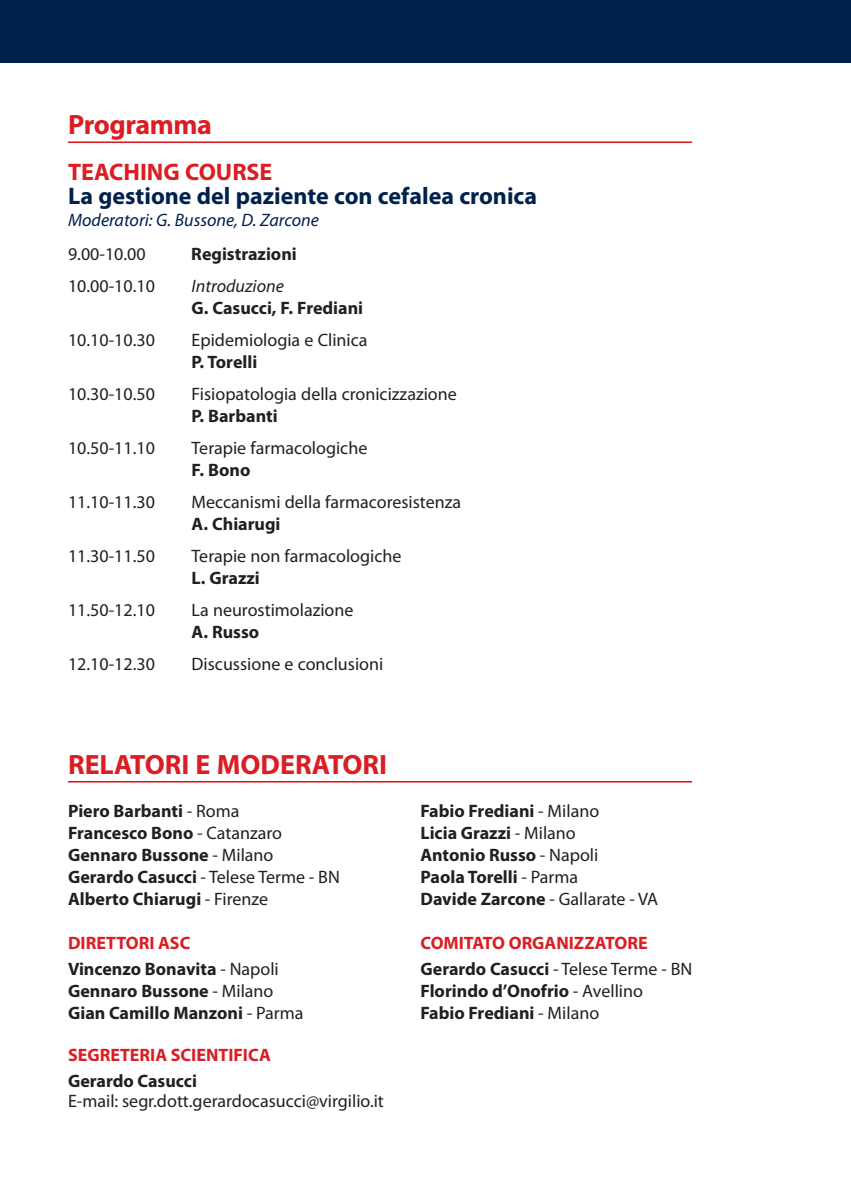
<style>
.page{position:relative;width:851px;height:1191px;background:#fff}
.page>*{position:absolute;margin:0;border:0;box-sizing:border-box;transform-origin:0 0}
.t1{font:700 28px "Myriad Pro";letter-spacing:-.005em;color:#db1d24}
.t2{font:700 24px "Myriad Pro";color:#00214d}
.t3{font:700 24px "Myriad Pro";color:#db1d24}
.t4{font:700 18px/22px "Myriad Pro";color:#231f20}
.t5{font:18px "Myriad Pro";color:#231f20}
.t6{font:700 18px/26px "Myriad Pro";color:#db1d24}
.t7{font:italic 18px "Myriad Pro";color:#00214d}
.t8{font:italic 18px "Myriad Pro";color:#231f20}
.s1{font-weight:400}
.s2{color:#db1d24}
.s3{color:#231f20}
.s4{font-weight:400;color:#231f20}
</style>
<div class="page">
<div style="left:0;top:0;width:850px;height:62px;background:#00214d"></div>
<hr style="left:68px;top:141px;width:624px;height:2px;background:#db1d24">
<hr style="left:68px;top:781px;width:624px;height:1px;background:#db1d24">
<h1 class="t1" style="left:68px;top:114px;width:145px">Programma</h1>
<h2 class="t3" style="left:68px;top:163px;width:206px">TEACHING COURSE</h2>
<h2 class="t2" style="left:68px;top:187px;width:470px">La gestione del paziente con cefalea cronica</h2>
<p class="t7" style="left:68px;top:213px;width:252px">Moderatori: G. Bussone, D. Zarcone</p>
<p class="t5" style="left:68px;top:247px;width:79px">9.00-10.00</p>
<p class="t4" style="left:191px;top:244px;width:107px">Registrazioni</p>
<p class="t5" style="left:68px;top:279px;width:88px">10.00-10.10</p>
<p class="t8" style="left:192px;top:279px;width:94px">Introduzione</p>
<p class="t4" style="left:192px;top:298px;width:173px">G. Casucci, F. Frediani</p>
<p class="t5" style="left:68px;top:333px;width:88px">10.10-10.30</p>
<p class="t5" style="left:192px;top:333px;width:177px">Epidemiologia e Clinica</p>
<p class="t4" style="left:192px;top:352px;width:67px">P. Torelli</p>
<p class="t5" style="left:68px;top:387px;width:88px">10.30-10.50</p>
<p class="t5" style="left:192px;top:387px;width:267px">Fisiopatologia della cronicizzazione</p>
<p class="t4" style="left:192px;top:406px;width:88px">P. Barbanti</p>
<p class="t5" style="left:68px;top:441px;width:88px">10.50-11.10</p>
<p class="t5" style="left:192px;top:441px;width:177px">Terapie farmacologiche</p>
<p class="t4" style="left:192px;top:460px;width:60px">F. Bono</p>
<p class="t5" style="left:68px;top:495px;width:88px">11.10-11.30</p>
<p class="t5" style="left:192px;top:495px;width:271px">Meccanismi della farmacoresistenza</p>
<p class="t4" style="left:192px;top:514px;width:90px">A. Chiarugi</p>
<p class="t5" style="left:68px;top:549px;width:88px">11.30-11.50</p>
<p class="t5" style="left:192px;top:549px;width:211px">Terapie non farmacologiche</p>
<p class="t4" style="left:192px;top:568px;width:70px">L. Grazzi</p>
<p class="t5" style="left:68px;top:603px;width:88px">11.50-12.10</p>
<p class="t5" style="left:192px;top:603px;width:163px">La neurostimolazione</p>
<p class="t4" style="left:192px;top:622px;width:69px">A. Russo</p>
<p class="t5" style="left:68px;top:657px;width:88px">12.10-12.30</p>
<p class="t5" style="left:192px;top:657px;width:193px">Discussione e conclusioni</p>
<h1 class="t1" style="left:68px;top:754px;width:320px">RELATORI E MODERATORI</h1>
<p class="t4" style="left:68px;top:801px;width:273px">Piero Barbanti <span class="s1">- Roma<br></span>Francesco Bono <span class="s1">- Catanzaro<br></span>Gennaro Bussone <span class="s1">- Milano<br></span>Gerardo Casucci <span class="s1">- Telese Terme - BN<br></span>Alberto Chiarugi <span class="s1">- Firenze</span></p>
<p class="t4" style="left:420px;top:801px;width:239px">Fabio Frediani <span class="s1">- Milano<br></span>Licia Grazzi <span class="s1">- Milano<br></span>Antonio Russo <span class="s1">- Napoli<br></span>Paola Torelli <span class="s1">- Parma<br></span>Davide Zarcone <span class="s1">- Gallarate - VA</span></p>
<p class="t4" style="left:68px;top:931px;width:212px;line-height:26px"><span class="s2">DIRETTORI ASC<br></span>Vincenzo Bonavita <span class="s1">- Napoli</span></p>
<p class="t4" style="left:68px;top:981px;width:237px">Gennaro Bussone <span class="s1">- Milano<br></span>Gian Camillo Manzoni <span class="s1">- Parma</span></p>
<p class="t6" style="left:68px;top:1043px;width:204px">SEGRETERIA SCIENTIFICA</p>
<p class="t4" style="left:68px;top:1071px;width:130px">Gerardo Casucci</p>
<p class="t5" style="left:68px;top:1094px;width:317px">E-mail: segr.dott.gerardocasucci@virgilio.it</p>
<p class="t6" style="left:420px;top:931px;width:273px">COMITATO ORGANIZZATORE<br><span class="s3">Gerardo Casucci</span> <span class="s4">- Telese Terme - BN</span></p>
<p class="t4" style="left:420px;top:981px;width:224px">Florindo d’Onofrio <span class="s1">- Avellino<br></span>Fabio Frediani <span class="s1">- Milano</span></p>
</div>
